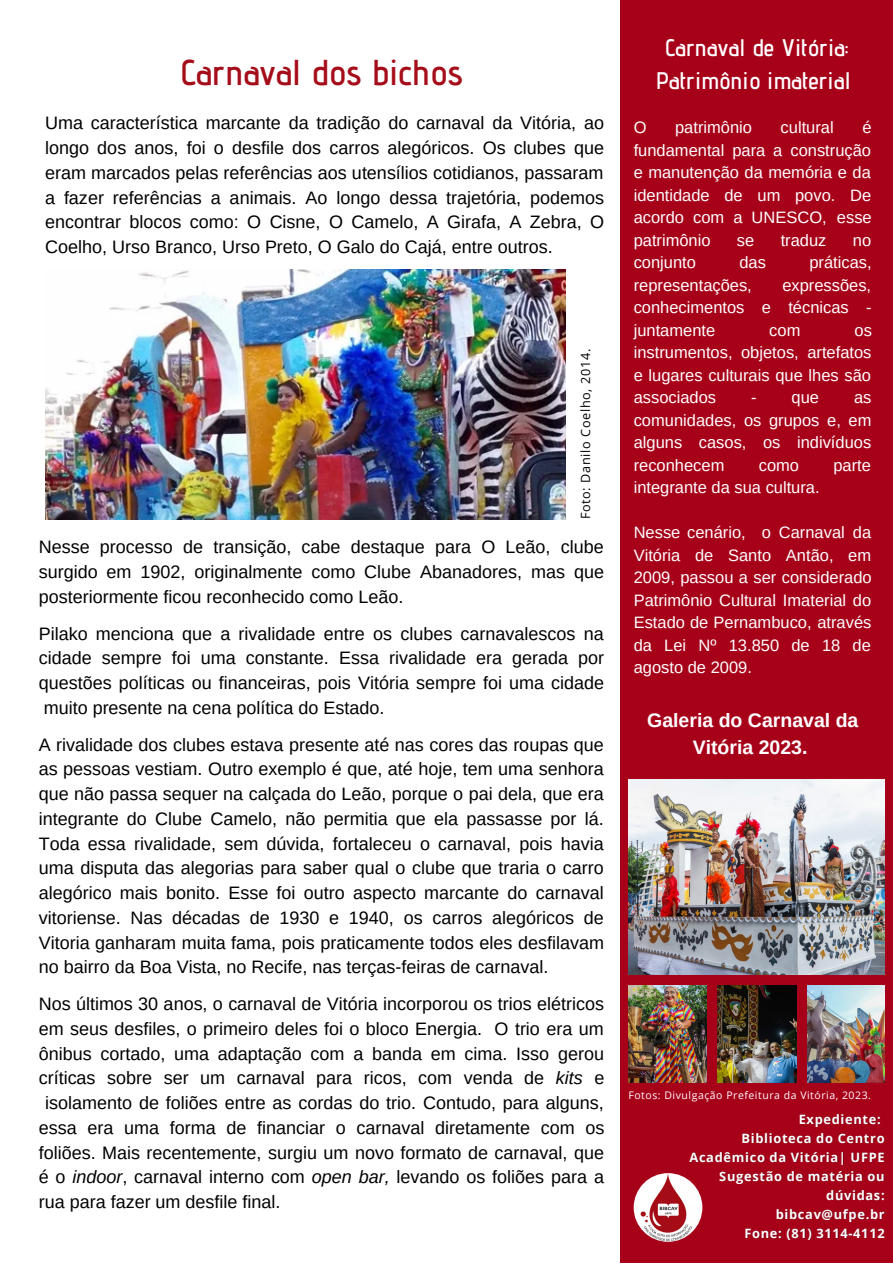
<style>
.page{position:relative;width:893px;height:1264px;background:#fff}
.page>*{position:absolute;margin:0;border:0;box-sizing:border-box;transform-origin:0 0}
.t1{font:600 36px "Advent Pro";color:#a60d1a}
.t2{font:600 24px/32.5px "Advent Pro";color:#fff;text-align:center}
.t3{font:700 19.5px/27px "Arimo";color:#fff;text-align:center}
.t4{font:18px/24.8px "Arimo";color:#000;text-align:justify}
.t5{font:16.5px/22.5px "Arimo";color:#fefefe;text-align:justify}
.t6{font:700 12.9px "Open Sans";letter-spacing:.05em;color:#fff}
.t7{font:12.6px "Open Sans";letter-spacing:.05em;color:#000}
.t8{font:10.5px "Open Sans";letter-spacing:.05em;color:#fefefe}
.s1{font-style:italic}
</style>
<div class="page">
<div style="left:620px;top:0;width:272px;height:1262px;background:#a70119"></div>
<img style="left:633px;top:1173px;width:69px;height:68px;border-radius:50%">
<img style="left:45px;top:269px;width:521px;height:250px">
<img style="left:628px;top:985px;width:78px;height:97px">
<img style="left:628px;top:779px;width:256px;height:195px">
<img style="left:717px;top:985px;width:79px;height:97px">
<img style="left:807px;top:985px;width:77px;height:97px">
<h1 class="t1" style="left:180px;top:50px;width:284px">Carnaval dos bichos</h1>
<p class="t4" style="left:45px;top:111px;width:560px">Uma característica marcante da tradição do carnaval da Vitória, ao longo dos anos, foi o desfile dos carros alegóricos. Os clubes que eram marcados pelas referências aos utensílios cotidianos, passaram a fazer referências a animais. Ao longo dessa trajetória, podemos encontrar blocos como: O Cisne, O Camelo, A Girafa, A Zebra, O Coelho, Urso Branco, Urso Preto, O Galo do Cajá, entre outros.</p>
<p class="t7" style="left:576px;top:519px;width:172px;rotate:-90deg">Foto: Danilo Coelho, 2014.</p>
<p class="t4" style="left:39px;top:535px;width:566px">Nesse processo de transição, cabe destaque para O Leão, clube surgido em 1902, originalmente como Clube Abanadores, mas que posteriormente ficou reconhecido como Leão.</p>
<p class="t4" style="left:39px;top:621px;width:567px">Pilako menciona que a rivalidade entre os clubes carnavalescos na cidade sempre foi uma constante. Essa rivalidade era gerada por questões políticas ou financeiras, pois Vitória sempre foi uma cidade muito presente na cena política do Estado.</p>
<p class="t4" style="left:39px;top:732px;width:566px">A rivalidade dos clubes estava presente até nas cores das roupas que as pessoas vestiam. Outro exemplo é que, até hoje, tem uma senhora que não passa sequer na calçada do Leão, porque o pai dela, que era integrante do Clube Camelo, não permitia que ela passasse por lá.<br>Toda essa rivalidade, sem dúvida, fortaleceu o carnaval, pois havia uma disputa das alegorias para saber qual o clube que traria o carro alegórico mais bonito. Esse foi outro aspecto marcante do carnaval vitoriense. Nas décadas de 1930 e 1940, os carros alegóricos de Vitoria ganharam muita fama, pois praticamente todos eles desfilavam no bairro da Boa Vista, no Recife, nas terças-feiras de carnaval.</p>
<p class="t4" style="left:39px;top:991px;width:567px">Nos últimos 30 anos, o carnaval de Vitória incorporou os trios elétricos</p>
<p class="t4" style="left:39px;top:1016px;width:566px">em seus desfiles, o primeiro deles foi o bloco Energia. O trio era um</p>
<p class="t4" style="left:39px;top:1040px;width:566px">ônibus cortado, uma adaptação com a banda em cima. Isso gerou</p>
<p class="t4" style="left:39px;top:1065px;width:567px">críticas sobre ser um carnaval para ricos, com venda de <span class="s1">kits</span> e</p>
<p class="t4" style="left:45px;top:1090px;width:560px">isolamento de foliões entre as cordas do trio. Contudo, para alguns,</p>
<p class="t4" style="left:39px;top:1115px;width:567px">essa era uma forma de financiar o carnaval diretamente com os</p>
<p class="t4" style="left:39px;top:1139px;width:566px">foliões. Mais recentemente, surgiu um novo formato de carnaval, que</p>
<p class="t4" style="left:39px;top:1164px;width:566px">é o <span class="s1">indoor</span>, carnaval interno com <span class="s1">open bar,</span> levando os foliões para a</p>
<p class="t4" style="left:39px;top:1189px;width:243px">rua para fazer um desfile final.</p>
<h2 class="t2" style="left:655px;top:31px;width:196px">Carnaval de Vitória:<br>Patrimônio imaterial</h2>
<p class="t5" style="left:633px;top:116px;width:239px;text-indent:229px">é fundamental para a construção e manutenção da memória e da identidade de um povo. De acordo com a UNESCO, esse patrimônio</p>
<p class="t5" style="left:633px;top:116px;width:14px">O</p>
<p class="t5" style="left:675px;top:116px;width:78px">patrimônio</p>
<p class="t5" style="left:780px;top:116px;width:55px">cultural</p>
<p class="t5" style="left:737px;top:229px;width:19px">se</p>
<p class="t5" style="left:780px;top:229px;width:47px">traduz</p>
<p class="t5" style="left:852px;top:229px;width:20px">no</p>
<p class="t5" style="left:633px;top:251px;width:64px">conjunto</p>
<p class="t5" style="left:739px;top:251px;width:28px">das</p>
<p class="t5" style="left:809px;top:251px;width:64px">práticas,</p>
<p class="t5" style="left:633px;top:274px;width:120px">representações,</p>
<p class="t5" style="left:633px;top:274px;width:239px;text-indent:149px">expressões, conhecimentos e técnicas - juntamente</p>
<p class="t5" style="left:633px;top:319px;width:240px;text-indent:221px">os instrumentos, objetos, artefatos e lugares culturais que lhes são associados</p>
<p class="t5" style="left:769px;top:319px;width:33px">com</p>
<p class="t5" style="left:633px;top:386px;width:239px;text-indent:220px">as comunidades, os grupos e, em alguns casos, os indivíduos reconhecem</p>
<p class="t5" style="left:751px;top:386px;width:69px">- que</p>
<p class="t5" style="left:758px;top:454px;width:42px">como</p>
<p class="t5" style="left:833px;top:454px;width:39px">parte</p>
<p class="t5" style="left:633px;top:476px;width:187px">integrante da sua cultura.</p>
<p class="t5" style="left:633px;top:521px;width:239px">Nesse cenário, o Carnaval da Vitória de Santo Antão, em 2009, passou a ser considerado Patrimônio Cultural Imaterial do Estado de Pernambuco, através da Lei Nº 13.850 de 18 de agosto de 2009.</p>
<p class="t3" style="left:647px;top:706px;width:213px">Galeria do Carnaval da<br>Vitória 2023.</p>
<p class="t8" style="left:628px;top:1087px;width:244px">Fotos: Divulgação Prefeitura da Vitória, 2023.</p>
<p class="t6" style="left:798px;top:1109px;width:83px">Expediente:</p>
<p class="t6" style="left:741px;top:1128px;width:145px">Biblioteca do Centro</p>
<p class="t6" style="left:689px;top:1147px;width:197px">Acadêmico da Vitória| UFPE</p>
<p class="t6" style="left:719px;top:1166px;width:167px">Sugestão de matéria ou</p>
<p class="t6" style="left:826px;top:1185px;width:60px">dúvidas:</p>
<p class="t6" style="left:775px;top:1204px;width:110px">bibcav@ufpe.br</p>
<p class="t6" style="left:744px;top:1223px;width:142px">Fone: (81) 3114-4112</p>
</div>
